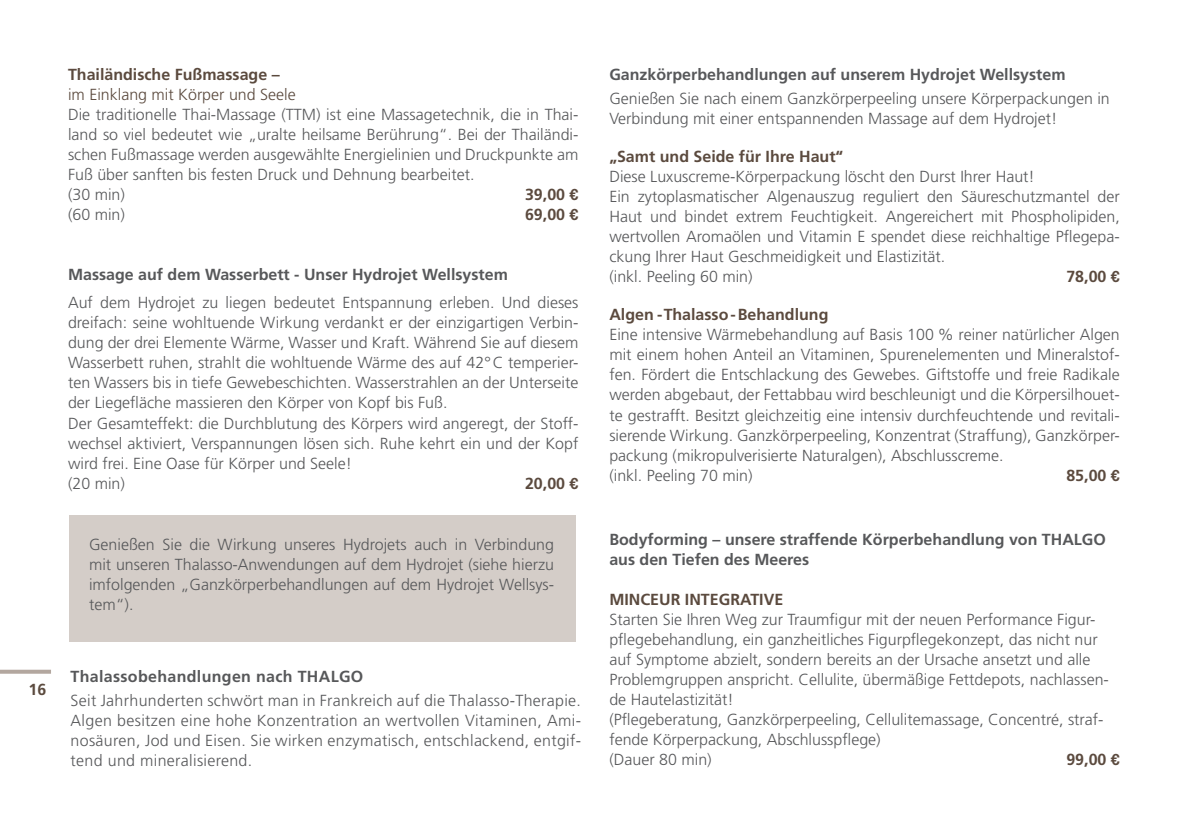
<style>
.page{position:relative;width:1191px;height:840px;background:#fff}
.page>*{position:absolute;margin:0;border:0;box-sizing:border-box;transform-origin:0 0}
.t1{font:300 16px/20px "Frutiger LT Std";color:#57585a}
.t2{font:700 16px/20px "Frutiger LT Std";color:#57585a}
.t3{font:700 16px "Frutiger LT Std";color:#5b4a3e}
.t4{font:700 16px "Frutiger LT Std";letter-spacing:.02em;color:#57585a}
.t5{font:300 16px "Frutiger LT Std";color:#5b4a3e}
.s1{font-family:"Univers LT Std"}
</style>
<div class="page">
<div style="left:69px;top:514px;width:506px;height:127px;background:#d4cdc8"></div>
<svg style="left:0;top:669px;width:51px;height:4px"></svg>
<p class="t3" style="left:68px;top:65px;width:213px">Thailändische Fußmassage –</p>
<p class="t5" style="left:68px;top:85px;width:229px">im Einklang mit Körper und Seele</p>
<p class="t1" style="left:68px;top:105px;width:512px">Die traditionelle Thai-Massage (TTM) ist eine Massagetechnik, die in Thai&shy;land so viel bedeutet wie „uralte heilsame Berührung“. Bei der Thailändi&shy;schen Fußmassage werden ausgewählte Energielinien und Druckpunkte am Fuß über sanften bis festen Druck und Dehnung bearbeitet.<br>(30 min)</p>
<p class="t3" style="left:525px;top:185px;width:55px">39,00 <span class="s1">€</span></p>
<p class="t1" style="left:68px;top:205px;width:58px">(60 min)</p>
<p class="t3" style="left:525px;top:205px;width:55px">69,00 <span class="s1">€</span></p>
<p class="t2" style="left:68px;top:265px;width:441px">Massage auf dem Wasserbett - Unser Hydrojet Wellsystem</p>
<p class="t1" style="left:68px;top:293px;width:512px">Auf dem Hydrojet zu liegen bedeutet Entspannung erleben. Und dieses dreifach: seine wohltuende Wirkung verdankt er der einzigartigen Verbin&shy;dung der drei Elemente Wärme, Wasser und Kraft. Während Sie auf diesem Wasserbett ruhen, strahlt die wohltuende Wärme des auf 42°C temperier&shy;ten Wassers bis in tiefe Gewebeschichten. Wasserstrahlen an der Unterseite der Liegefläche massieren den Körper von Kopf bis Fuß.<br>Der Gesamteffekt: die Durchblutung des Körpers wird angeregt, der Stoff&shy;wechsel aktiviert, Verspannungen lösen sich. Ruhe kehrt ein und der Kopf wird frei. Eine Oase für Körper und Seele!<br>(20 min)</p>
<p class="t3" style="left:525px;top:473px;width:55px">20,00 <span class="s1">€</span></p>
<p class="t1" style="left:89px;top:534px;width:466px;text-align:justify">Genießen Sie die Wirkung unseres Hydrojets auch in Verbindung mit unseren Thalasso-Anwendungen auf dem Hydrojet (siehe hierzu imfolgenden „Ganzkörperbehandlungen auf dem Hydrojet Wellsys&shy;tem“).</p>
<p class="t3" style="left:28px;top:679px;width:20px">16</p>
<p class="t4" style="left:71px;top:666px;width:294px">Thalassobehandlungen nach THALGO</p>
<p class="t1" style="left:71px;top:690px;width:512px;text-align:justify">Seit Jahrhunderten schwört man in Frankreich auf die Thalasso-Therapie.<br>Algen besitzen eine hohe Konzentration an wertvollen Vitaminen, Ami&shy;nosäuren, Jod und Eisen. Sie wirken enzymatisch, entschlackend, entgif&shy;tend und mineralisierend.</p>
<p class="t2" style="left:609px;top:65px;width:458px">Ganzkörperbehandlungen auf unserem Hydrojet Wellsystem</p>
<p class="t1" style="left:609px;top:89px;width:502px">Genießen Sie nach einem Ganzkörperpeeling unsere Körperpackungen in<br>Verbindung mit einer entspannenden Massage auf dem Hydrojet!</p>
<p class="t3" style="left:609px;top:147px;width:235px">„Samt und Seide für Ihre Haut“</p>
<p class="t1" style="left:609px;top:167px;width:512px">Diese Luxuscreme-Körperpackung löscht den Durst Ihrer Haut!<br>Ein zytoplasmatischer Algenauszug reguliert den Säureschutzmantel der Haut und bindet extrem Feuchtigkeit. Angereichert mit Phospholipiden, wertvollen Aromaölen und Vitamin E spendet diese reichhaltige Pflegepa&shy;ckung Ihrer Haut Geschmeidigkeit und Elastizität.<br>(inkl. Peeling 60 min)</p>
<p class="t3" style="left:1066px;top:267px;width:55px">78,00 <span class="s1">€</span></p>
<p class="t3" style="left:609px;top:305px;width:221px">Algen -Thalasso-Behandlung</p>
<p class="t1" style="left:609px;top:325px;width:512px">Eine intensive Wärmebehandlung auf Basis 100 % reiner natürlicher Algen mit einem hohen Anteil an Vitaminen, Spurenelementen und Mineralstof&shy;fen. Fördert die Entschlackung des Gewebes. Giftstoffe und freie Radikale werden abgebaut, der Fettabbau wird beschleunigt und die Körpersilhouet&shy;te gestrafft. Besitzt gleichzeitig eine intensiv durchfeuchtende und revitali&shy;sierende Wirkung. Ganzkörperpeeling, Konzentrat (Straffung), Ganzkörper&shy;packung (mikropulverisierte Naturalgen), Abschlusscreme.<br>(inkl. Peeling 70 min)</p>
<p class="t3" style="left:1066px;top:465px;width:55px">85,00 <span class="s1">€</span></p>
<p class="t2" style="left:609px;top:529px;width:498px">Bodyforming – unsere straffende Körperbehandlung von THALGO aus den Tiefen des Meeres</p>
<p class="t3" style="left:609px;top:589px;width:175px">MINCEUR INTEGRATIVE</p>
<p class="t1" style="left:609px;top:609px;width:501px">Starten Sie Ihren Weg zur Traumfigur mit der neuen Performance Figur&shy;pflegebehandlung, ein ganzheitliches Figurpflegekonzept, das nicht nur auf Symptome abzielt, sondern bereits an der Ursache ansetzt und alle Problemgruppen anspricht. Cellulite, übermäßige Fettdepots, nachlassen&shy;de Hautelastizität!<br>(Pflegeberatung, Ganzkörperpeeling, Cellulitemassage, Concentré, straf&shy;fende Körperpackung, Abschlusspflege)<br>(Dauer 80 min)</p>
<p class="t3" style="left:1066px;top:749px;width:55px">99,00 <span class="s1">€</span></p>
</div>
